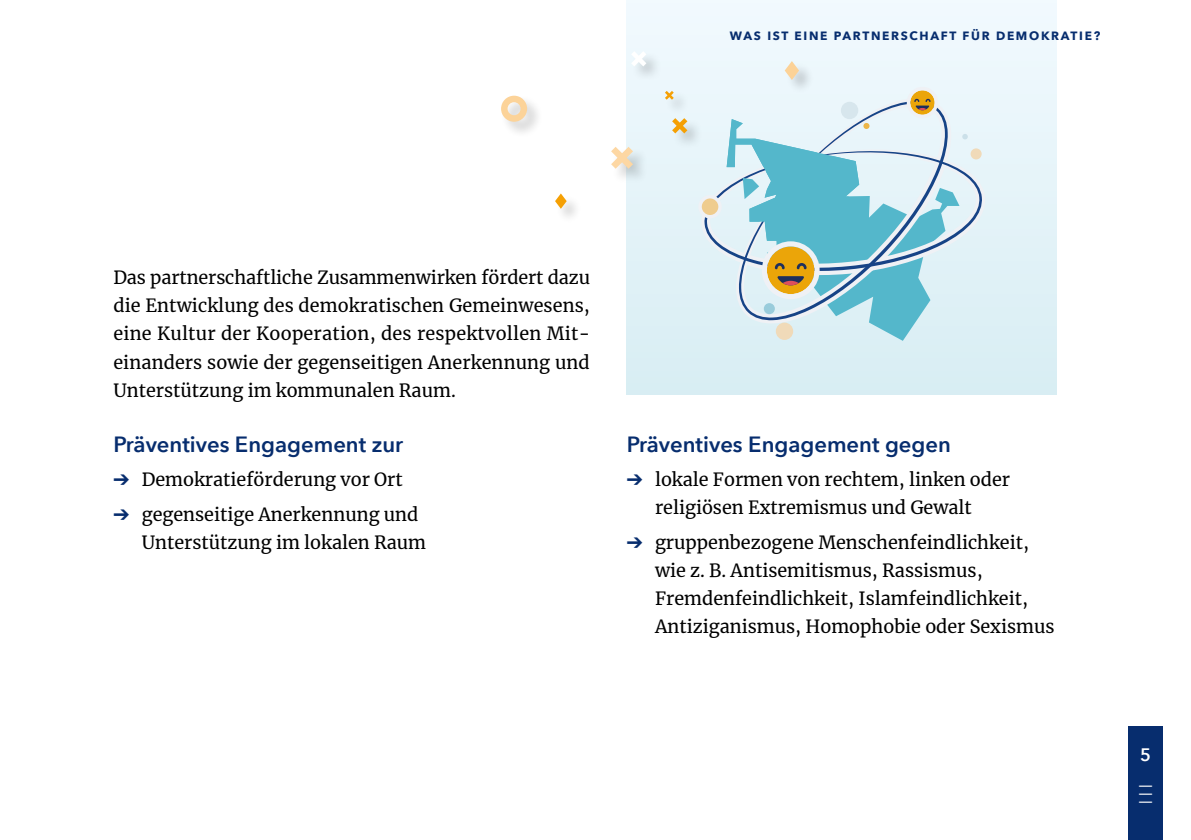
<style>
.page{position:relative;width:1191px;height:840px;background:#fff}
.page>*{position:absolute;margin:0;border:0;box-sizing:border-box;transform-origin:0 0}
.t1{font:24px "Avenir Next";color:#fff}
.t2{font:600 22px "Avenir Next";color:#072d6e}
.t3{font:18px/28px "Merriweather";color:#000}
.t4{font:600 18px "Avenir Next";color:#fff}
.t5{font:700 12px "Avenir Next";color:#072d6e}
.s1{color:#072d6e}
</style>
<div class="page">
<div style="left:1128px;top:726px;width:34px;height:113px;background:#072d6e"></div>
<div style="left:626px;top:0;width:430px;height:394px;background:linear-gradient(to right,#e2f2f8,#e7f4f9)"></div>
<div style="left:500px;top:50px;width:315px;height:174px;background:#000;opacity:.2"></div>
<svg style="left:665px;top:91px;width:9px;height:9px"></svg>
<svg style="left:631px;top:51px;width:15px;height:15px"></svg>
<svg style="left:611px;top:147px;width:22px;height:22px"></svg>
<svg style="left:672px;top:118px;width:15px;height:15px"></svg>
<svg style="left:784px;top:61px;width:15px;height:19px"></svg>
<svg style="left:501px;top:96px;width:26px;height:26px"></svg>
<svg style="left:555px;top:193px;width:11px;height:16px"></svg>
<svg style="left:726px;top:299px;width:233px;height:41px;background:#d2ebf1"></svg>
<svg style="left:736px;top:299px;width:215px;height:28px;background:#c3e4ec"></svg>
<svg style="left:738px;top:299px;width:210px;height:21px;background:#a4d1df"></svg>
<div style="left:776px;top:322px;width:17px;height:18px;background:#f0dab9;border-radius:50%"></div>
<div style="left:764px;top:303px;width:11px;height:11px;background:#99ccdb;border-radius:50%"></div>
<div style="left:698px;top:195px;width:23px;height:23px;border:3px solid #eff1f5;border-radius:50%"></div>
<svg style="left:701px;top:87px;width:285px;height:212px;background:#b6d8de"></svg>
<p class="t5" style="left:729px;top:26px;width:24px">WAS</p>
<p class="t5" style="left:767px;top:26px;width:8px">IST</p>
<p class="t5" style="left:794px;top:26px;width:9px">EINE</p>
<p class="t5" style="left:834px;top:26px;width:20px">PARTNERSCHAFT</p>
<p class="t5" style="left:962px;top:26px;width:10px">FÜR</p>
<p class="t5" style="left:996px;top:26px;width:22px">DEMOKRATIE</p>
<p class="t5" style="left:1093px;top:26px;width:8px">?</p>
<p class="t3" style="left:113px;top:263px;width:478px;text-align:justify">Das partnerschaftliche Zusammenwirken fördert dazu die Entwicklung des demokratischen Gemeinwesens, eine Kultur der Kooperation, des respektvollen Mit&shy;einanders sowie der gegenseitigen Anerkennung und Unterstützung im kommunalen Raum.</p>
<p class="t2" style="left:113px;top:425px;width:291px">Präventives Engagement zur</p>
<p class="t3" style="left:113px;top:464px;width:291px"><span class="s1">➔</span> Demokratieförderung vor Ort</p>
<p class="t3" style="left:142px;top:499px;width:286px;text-indent:-28px"><span class="s1">➔</span> gegenseitige Anerkennung und<br>Unterstützung im lokalen Raum</p>
<p class="t2" style="left:626px;top:425px;width:326px">Präventives Engagement gegen</p>
<p class="t3" style="left:626px;top:464px;width:385px;text-align:center"><span class="s1">➔</span> lokale Formen von rechtem, linken oder religiösen Extremismus und Gewalt</p>
<p class="t3" style="left:655px;top:527px;width:401px;text-indent:-28px"><span class="s1">➔</span> gruppenbezogene Menschenfeindlichkeit, wie z. B. Antisemitismus, Rassismus, Fremdenfeindlichkeit, Islamfeindlichkeit, Antiziganismus, Homophobie oder Sexismus</p>
<p class="t4" style="left:1140px;top:738px;width:12px">5</p>
<h1 class="t1" style="left:1138px;top:770px;width:16px">———</h1>
</div>
